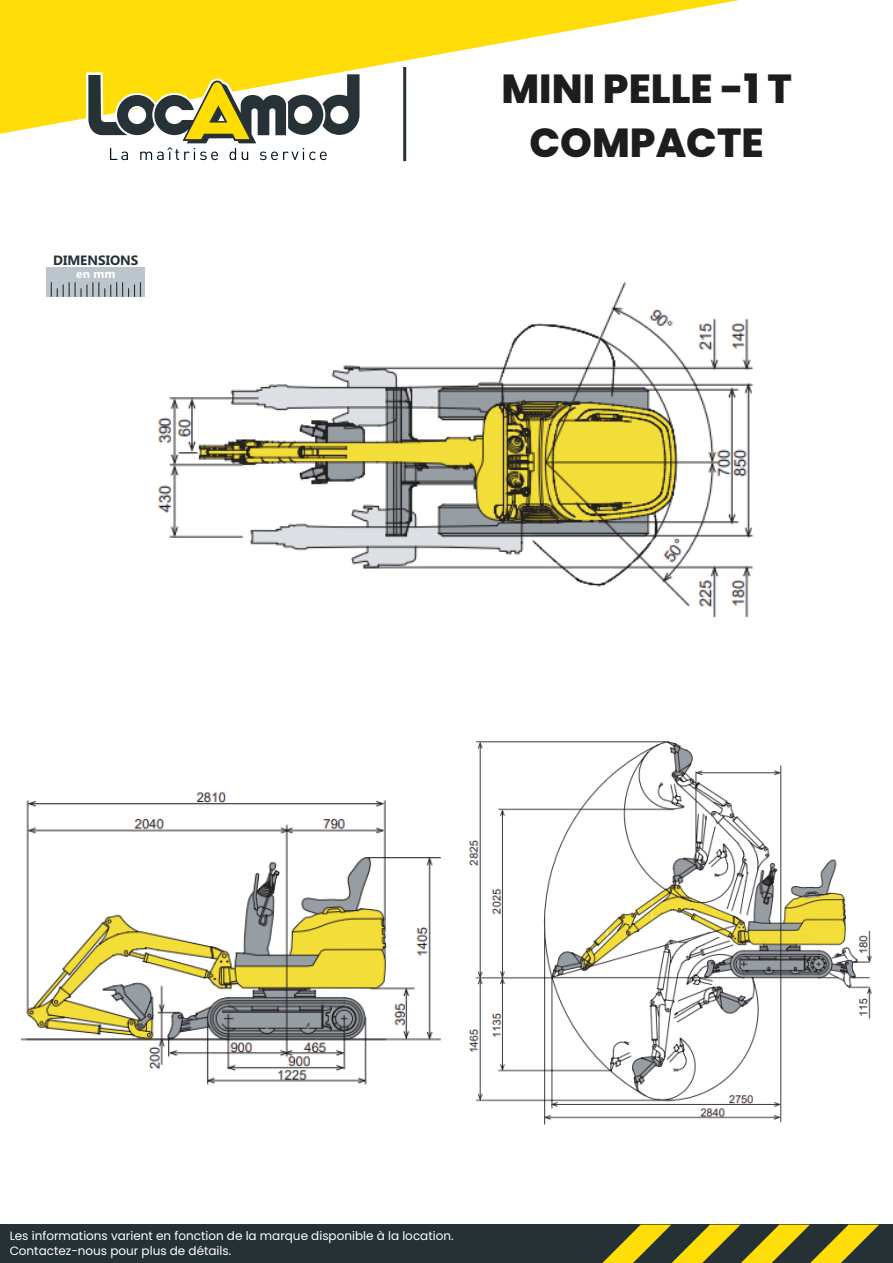
<style>
.page{position:relative;width:893px;height:1263px;background:#fff}
.page>*{position:absolute;margin:0;border:0;box-sizing:border-box;transform-origin:0 0}
.t1{font:800 40.5px "Poppins";color:#1d1d1b}
.t2{font:700 13.5px "Microsoft Phags Pa";color:#263135}
.t3{font:12px "Poppins";color:#fff}
.t4{font:700 12px "Microsoft Phags Pa";color:#fff}
</style>
<div class="page">
<svg style="left:0;top:0;width:739px;height:134px;fill:#ffdd08"></svg>
<div style="left:0;top:1225px;width:893px;height:38px;background:#263135"></div>
<svg style="left:86px;top:72px;width:276px;height:88px"></svg>
<svg style="left:602px;top:1225px;width:277px;height:38px"></svg>
<hr style="left:403px;top:67px;width:3px;height:94px;background:#263135">
<img style="left:158px;top:282px;width:596px;height:336px">
<img style="left:21px;top:792px;width:420px;height:293px">
<img style="left:469px;top:741px;width:403px;height:384px">
<div style="left:47px;top:267px;width:98px;height:30px;background:#bcc5cc"></div>
<svg style="left:51px;top:282px;width:90px;height:15px"></svg>
<p class="t2" style="left:53px;top:251px;width:87px">DIMENSIONS</p>
<p class="t4" style="left:76px;top:265px;width:41px">en mm</p>
<p class="t1" style="left:501px;top:65px;width:292px">MINI PELLE -1 T</p>
<p class="t1" style="left:529px;top:119px;width:236px">COMPACTE</p>
<p class="t3" style="left:10px;top:1229px;width:445px">Les informations varient en fonction de la marque disponible à la location.</p>
<p class="t3" style="left:10px;top:1244px;width:223px">Contactez-nous pour plus de détails.</p>
</div>
